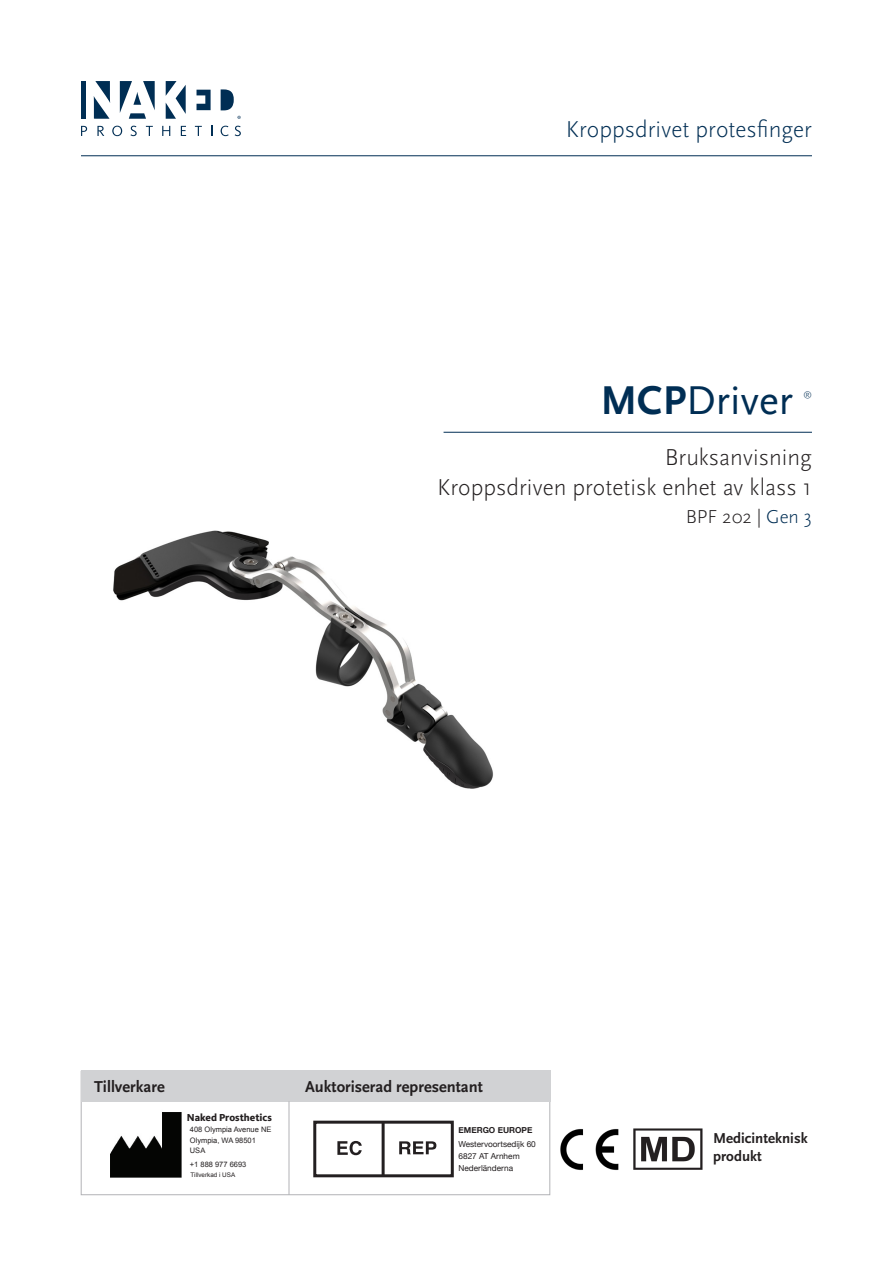
<style>
.page{position:relative;width:893px;height:1263px;background:#fff}
.page>*{position:absolute;margin:0;border:0;box-sizing:border-box;transform-origin:0 0}
.t1{font:42px "Scala Sans Pro";color:#002e54}
.t2{font:300 24px/30px "Scala Sans Pro";color:#231f20;text-align:right}
.t3{font:300 24px "Scala Sans Pro";color:#002e54}
.t4{font:300 19.5px "Scala Sans Pro";color:#231f20}
.t5{font:700 16.5px "Scala Sans Pro";color:#231f20}
.t6{font:700 15px/18px "Scala Sans Pro";color:#231f20}
.t7{font:800 10.5px "Kievit OT";color:#231f20}
.t8{font:300 8.7px "Scala Sans Pro";color:#002e54}
.t9{font:8.25px "Helvetica Neue";color:#231f20}
.t10{font:700 8.25px "Helvetica Neue";color:#231f20}
.t11{font:7.5px "Arial";color:#231f20}
.t12{font:6.3px "Arial";color:#231f20}
.s1{font-weight:700}
.s2{color:#002e54}
</style>
<div class="page">
<svg style="left:81px;top:126px;width:6px;height:10px"></svg>
<svg style="left:97px;top:126px;width:7px;height:10px"></svg>
<svg style="left:112px;top:126px;width:10px;height:10px"></svg>
<svg style="left:130px;top:126px;width:7px;height:10px"></svg>
<svg style="left:146px;top:126px;width:7px;height:10px"></svg>
<svg style="left:162px;top:126px;width:8px;height:10px"></svg>
<svg style="left:181px;top:126px;width:5px;height:10px"></svg>
<svg style="left:195px;top:126px;width:7px;height:10px"></svg>
<svg style="left:221px;top:126px;width:8px;height:10px"></svg>
<svg style="left:235px;top:126px;width:6px;height:10px"></svg>
<svg style="left:221px;top:89px;width:13px;height:21px"></svg>
<svg style="left:197px;top:90px;width:14px;height:20px"></svg>
<svg style="left:94px;top:81px;width:16px;height:38px"></svg>
<svg style="left:166px;top:81px;width:20px;height:38px"></svg>
<svg style="left:120px;top:81px;width:35px;height:38px"></svg>
<hr style="left:81px;top:81px;width:4px;height:38px;background:#002e54">
<svg style="left:237px;top:116px;width:4px;height:3px"></svg>
<img style="left:113px;top:530px;width:380px;height:259px">
<hr style="left:81px;top:155px;width:731px;height:1px;background:#002e54">
<hr style="left:444px;top:432px;width:368px;height:1px;background:#002e54">
<div style="left:313px;top:1121px;width:141px;height:56px;border:3px solid #231f20"></div>
<svg style="left:337px;top:1141px;width:25px;height:14px"></svg>
<svg style="left:399px;top:1141px;width:37px;height:13px"></svg>
<hr style="left:382px;top:1122px;width:3px;height:53px;background:#231f20">
<div style="left:81px;top:1071px;width:469px;height:124px;border:1px solid #b2b3b7"></div>
<div style="left:81px;top:1070px;width:469px;height:31px;background:#d1d2d4"></div>
<hr style="left:289px;top:1101px;width:1px;height:94px;background:#b2b3b7">
<img style="left:560px;top:1129px;width:59px;height:41px">
<img style="left:633px;top:1128px;width:69px;height:42px">
<img style="left:110px;top:1112px;width:72px;height:66px">
<p class="t3" style="left:566px;top:115px;width:248px">Kroppsdrivet protesfinger</p>
<p class="t1" style="left:600px;top:376px;width:194px"><span class="s1">MCP</span>Driver</p>
<p class="t8" style="left:803px;top:389px;width:10px">®</p>
<p class="t2" style="left:437px;top:442px;width:376px">Bruksanvisning<br>Kroppsdriven protetisk enhet av klass 1</p>
<p class="t4" style="left:686px;top:506px;width:128px">BPF 202 | <span class="s2">Gen 3</span></p>
<p class="t5" style="left:94px;top:1077px;width:72px">Tillverkare</p>
<p class="t5" style="left:305px;top:1077px;width:179px">Auktoriserad representant</p>
<p class="t7" style="left:187px;top:1111px;width:87px">Naked Prosthetics</p>
<p class="t11" style="left:190px;top:1125px;width:83px">408 Olympia Avenue NE</p>
<p class="t11" style="left:190px;top:1135px;width:67px">Olympia, WA 98501</p>
<p class="t11" style="left:190px;top:1146px;width:17px">USA</p>
<p class="t11" style="left:190px;top:1159px;width:58px">+1 888 977 6693</p>
<p class="t12" style="left:191px;top:1170px;width:46px">Tillverkad i USA</p>
<p class="t10" style="left:459px;top:1123px;width:75px">EMERGO EUROPE</p>
<p class="t9" style="left:459px;top:1137px;width:79px">Westervoortsedijk 60</p>
<p class="t9" style="left:459px;top:1149px;width:63px">6827 AT Arnhem</p>
<p class="t9" style="left:459px;top:1161px;width:56px">Nederländerna</p>
<p class="t6" style="left:713px;top:1130px;width:96px">Medicinteknisk produkt</p>
</div>
